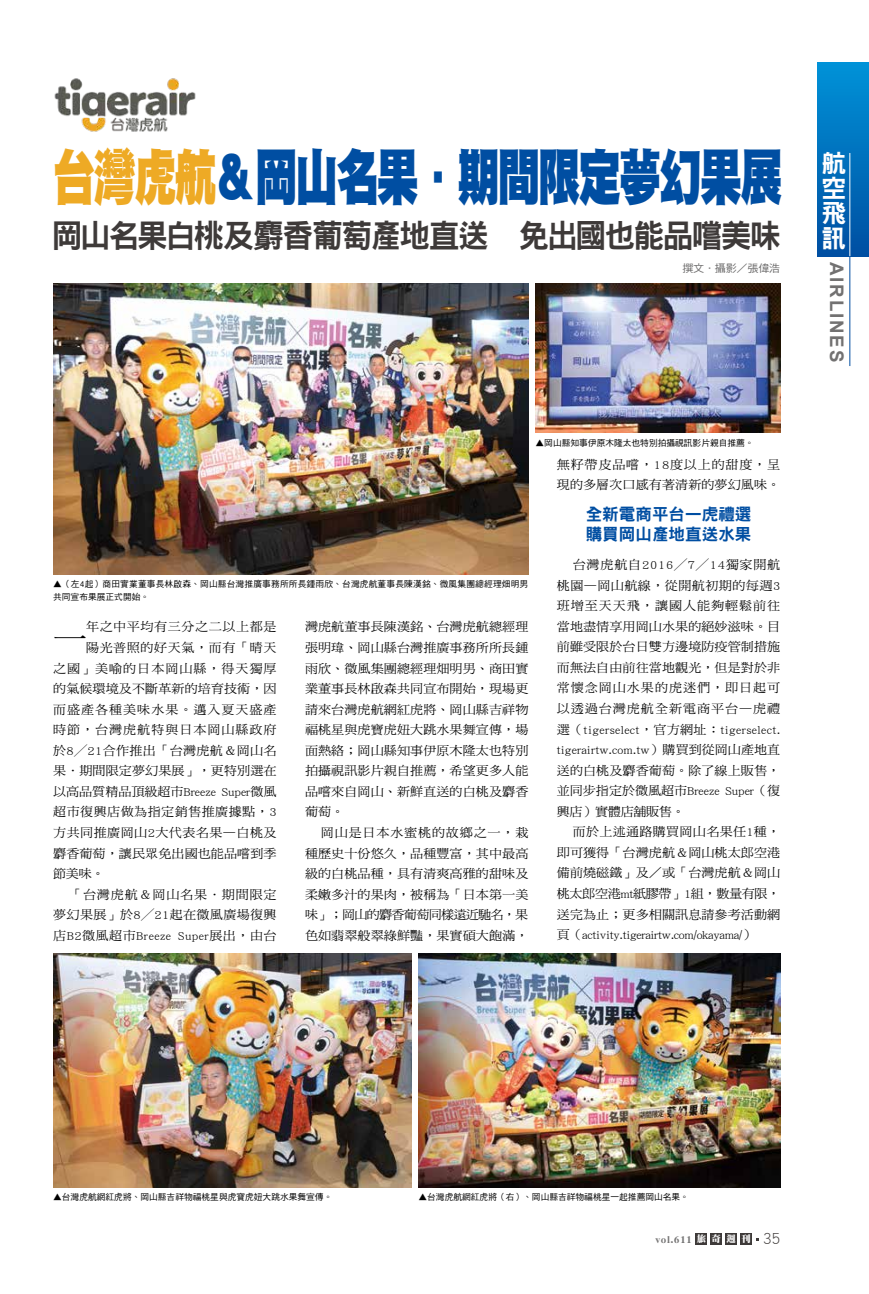
<style>
.page{position:relative;width:869px;height:1294px;background:#fff}
.page>*{position:absolute;margin:0;border:0;box-sizing:border-box;transform-origin:0 0}
.t1{font:61px "DF Hei Std W12";letter-spacing:-.05em;color:#004ea2;scale:.7 1}
.t2{font:32.38px "DF Hei Std W9";letter-spacing:-.06em;color:#3e3a39;scale:.95 1}
.t3{font:32px "DF Ming Std W5";color:#000;scale:1.05 1}
.t4{font:24.88px/24.9px "DF Hei Std W9";color:#fff;text-align:justify}
.t5{font:700 18.62px "Arial";letter-spacing:.1em;color:#727171}
.t6{font:16.62px/19.9px "DF Hei Std W9";color:#004ea2}
.t7{font:12.38px/20.5px "DF Ming Std W5";letter-spacing:.005em;color:#000;scale:1.05 1}
.t8{font:12.38px "DF Ming Std W5";letter-spacing:.07em;color:#000;scale:1.05 1}
.t9{font:12.38px "DF Ming Std W5";letter-spacing:.025em;color:#000;scale:1.05 1}
.t10{font:12.38px "DF Ming Std W5";letter-spacing:-.03em;color:#000;scale:1.05 1}
.t11{font:12.38px "DF Ming Std W5";letter-spacing:.03em;color:#000;scale:1.05 1}
.t12{font:12.38px "DF Ming Std W5";letter-spacing:.06em;color:#000;scale:1.05 1}
.t13{font:12.38px "DF Ming Std W5";letter-spacing:.045em;color:#000;scale:1.05 1}
.t14{font:12.38px "DF Ming Std W5";letter-spacing:.035em;color:#000;scale:1.05 1}
.t15{font:12.38px "DF Ming Std W5";letter-spacing:-.055em;color:#000;scale:1.05 1}
.t16{font:12.38px "DF Ming Std W5";letter-spacing:.055em;color:#000;scale:1.05 1}
.t17{font:12.38px "DF Ming Std W5";letter-spacing:-.025em;color:#000;scale:1.05 1}
.t18{font:10.62px "DF Hei Std W5";letter-spacing:-.025em;color:#6c6b6b;scale:1.05 1}
.t19{font:9.38px "DF Ya Song GB5 Std W9";letter-spacing:.1em;color:#727171}
.t20{font:8.75px/12.5px "DF Hei Std W5";color:#000}
.s1{color:#eeaa25}
.s2{font-family:"DF Ming Std W12";color:#fff}
.s3{font-family:"DF Hei Std W3";font-size:16.62px;color:#3e3a39}
</style>
<div class="page">
<img style="left:53px;top:284px;width:475px;height:290px">
<img style="left:54px;top:78px;width:142px;height:54px">
<img style="left:535px;top:284px;width:245px;height:149px">
<img style="left:53px;top:953px;width:358px;height:234px">
<img style="left:418px;top:953px;width:362px;height:234px">
<hr style="left:849px;top:256px;width:1px;height:110px;background:#004ea2">
<div style="left:817px;top:62px;width:51px;height:194px;background:linear-gradient(to bottom,#0093d8,#004fa2)"></div>
<hr style="left:849px;top:153px;width:1px;height:103px;background:#fff">
<div style="left:695px;top:1232px;width:11px;height:12px;background:#3e3a39"></div>
<div style="left:710px;top:1232px;width:11px;height:12px;background:#3e3a39"></div>
<div style="left:725px;top:1232px;width:11px;height:12px;background:#3e3a39"></div>
<div style="left:740px;top:1232px;width:11px;height:12px;background:#3e3a39"></div>
<p class="t1" style="left:53px;top:144px;width:1043px"><span class="s1">台灣虎航</span>＆岡山名果．期間限定夢幻果展</p>
<p class="t2" style="left:52px;top:218px;width:768px">岡山名果白桃及麝香葡萄產地直送　免出國也能品嚐美味</p>
<p class="t18" style="left:682px;top:262px;width:95px">撰文．攝影／張偉浩</p>
<p class="t20" style="left:535px;top:436px;width:219px">▲岡山縣知事伊原木隆太也特別拍攝視訊影片親自推薦。</p>
<p class="t20" style="left:53px;top:578px;width:476px">▲（左4起）商田實業董事長林啟森、岡山縣台灣推廣事務所所長鍾雨欣、台灣虎航董事長陳漢銘、微風集團總經理畑明男共同宣布果展正式開始。</p>
<p class="t13" style="left:86px;top:620px;width:183px">年之中平均有三分之二以上都是</p>
<p class="t13" style="left:86px;top:641px;width:183px">陽光普照的好天氣，而有「晴天</p>
<p class="t8" style="left:53px;top:661px;width:214px">之國」美喻的日本岡山縣，得天獨厚</p>
<p class="t7" style="left:53px;top:678px;width:214px">的氣候環境及不斷革新的培育技術，因</p>
<p class="t8" style="left:53px;top:702px;width:214px">而盛產各種美味水果。邁入夏天盛產</p>
<p class="t8" style="left:53px;top:723px;width:214px">時節，台灣虎航特與日本岡山縣政府</p>
<p class="t9" style="left:53px;top:743px;width:214px">於8╱21合作推出「台灣虎航＆岡山名</p>
<p class="t7" style="left:53px;top:760px;width:214px">果．期間限定夢幻果展」，更特別選在</p>
<p class="t7" style="left:53px;top:781px;width:214px">以高品質精品頂級超市Breeze Super微風</p>
<p class="t11" style="left:53px;top:805px;width:214px">超市復興店做為指定銷售推廣據點，3</p>
<p class="t11" style="left:53px;top:825px;width:214px">方共同推廣岡山2大代表名果—白桃及</p>
<p class="t7" style="left:53px;top:842px;width:214px">麝香葡萄，讓民眾免出國也能品嚐到季</p>
<p class="t7" style="left:53px;top:863px;width:50px">節美味。</p>
<p class="t12" style="left:69px;top:887px;width:199px">「台灣虎航＆岡山名果．期間限定</p>
<p class="t9" style="left:53px;top:908px;width:214px">夢幻果展」於8╱21起在微風廣場復興</p>
<p class="t14" style="left:53px;top:928px;width:214px">店B2微風超市Breeze Super展出，由台</p>
<p class="t3" style="left:53px;top:620px;width:34px">一</p>
<p class="t7" style="left:305px;top:616px;width:214px">灣虎航董事長陳漢銘、台灣虎航總經理</p>
<p class="t7" style="left:305px;top:637px;width:214px">張明瑋、岡山縣台灣推廣事務所所長鍾</p>
<p class="t7" style="left:305px;top:657px;width:214px">雨欣、微風集團總經理畑明男、商田實</p>
<p class="t7" style="left:305px;top:678px;width:214px">業董事長林啟森共同宣布開始，現場更</p>
<p class="t7" style="left:305px;top:698px;width:214px">請來台灣虎航網紅虎將、岡山縣吉祥物</p>
<p class="t7" style="left:305px;top:719px;width:214px">福桃星與虎寶虎妞大跳水果舞宣傳，場</p>
<p class="t7" style="left:305px;top:739px;width:214px">面熱絡；岡山縣知事伊原木隆太也特別</p>
<p class="t7" style="left:305px;top:760px;width:214px">拍攝視訊影片親自推薦，希望更多人能</p>
<p class="t7" style="left:305px;top:781px;width:214px">品嚐來自岡山、新鮮直送的白桃及麝香</p>
<p class="t7" style="left:305px;top:801px;width:39px">葡萄。</p>
<p class="t12" style="left:321px;top:825px;width:199px">岡山是日本水蜜桃的故鄉之一，栽</p>
<p class="t7" style="left:305px;top:842px;width:214px">種歷史十份悠久，品種豐富，其中最高</p>
<p class="t7" style="left:305px;top:863px;width:214px">級的白桃品種，具有清爽高雅的甜味及</p>
<p class="t7" style="left:305px;top:883px;width:214px">柔嫩多汁的果肉，被稱為「日本第一美</p>
<p class="t15" style="left:305px;top:908px;width:214px">味」；岡山的麝香葡萄同樣遠近馳名，果</p>
<p class="t7" style="left:305px;top:924px;width:214px">色如翡翠般翠綠鮮豔，果實碩大飽滿，</p>
<p class="t7" style="left:556px;top:453px;width:214px">無籽帶皮品嚐，18度以上的甜度，呈現的多層次口感有著清新的夢幻風味。</p>
<p class="t6" style="left:585px;top:503px;width:167px">全新電商平台—虎禮選購買岡山產地直送水果</p>
<p class="t16" style="left:572px;top:558px;width:199px">台灣虎航自2016╱7╱14獨家開航</p>
<p class="t11" style="left:556px;top:578px;width:214px">桃園—岡山航線，從開航初期的每週3</p>
<p class="t8" style="left:556px;top:599px;width:214px">班增至天天飛，讓國人能夠輕鬆前往</p>
<p class="t7" style="left:556px;top:616px;width:214px">當地盡情享用岡山水果的絕妙滋味。目</p>
<p class="t7" style="left:556px;top:636px;width:214px">前雖受限於台日雙方邊境防疫管制措施</p>
<p class="t7" style="left:556px;top:657px;width:214px">而無法自由前往當地觀光，但是對於非</p>
<p class="t8" style="left:556px;top:681px;width:214px">常懷念岡山水果的虎迷們，即日起可</p>
<p class="t8" style="left:556px;top:701px;width:214px">以透過台灣虎航全新電商平台—虎禮</p>
<p class="t9" style="left:556px;top:722px;width:214px">選（tigerselect，官方網址：tigerselect.</p>
<p class="t7" style="left:556px;top:739px;width:214px">tigerairtw.com.tw）購買到從岡山產地直</p>
<p class="t7" style="left:556px;top:759px;width:214px">送的白桃及麝香葡萄。除了線上販售，</p>
<p class="t7" style="left:556px;top:780px;width:214px">並同步指定於微風超市Breeze Super（復</p>
<p class="t17" style="left:556px;top:804px;width:123px">興店）實體店舖販售。</p>
<p class="t7" style="left:572px;top:821px;width:199px">而於上述通路購買岡山名果任1種，</p>
<p class="t7" style="left:556px;top:842px;width:214px">即可獲得「台灣虎航＆岡山桃太郎空港</p>
<p class="t7" style="left:556px;top:862px;width:214px">備前燒磁鐵」及／或「台灣虎航＆岡山</p>
<p class="t10" style="left:556px;top:886px;width:214px">桃太郎空港mt紙膠帶」1組，數量有限，</p>
<p class="t7" style="left:556px;top:903px;width:214px">送完為止；更多相關訊息請參考活動網</p>
<p class="t10" style="left:556px;top:927px;width:190px">頁（activity.tigerairtw.com/okayama/）</p>
<h3 class="t4" style="left:821px;top:150px;width:26px">航空飛訊</h3>
<h3 class="t5" style="left:848px;top:262px;width:102px;rotate:90deg">AIRLINES</h3>
<p class="t20" style="left:53px;top:1190px;width:280px">▲台灣虎航網紅虎將、岡山縣吉祥物福桃星與虎寶虎妞大跳水果舞宣傳。</p>
<p class="t20" style="left:418px;top:1190px;width:272px">▲台灣虎航網紅虎將（右）、岡山縣吉祥物福桃星一起推薦岡山名果。</p>
<p class="t19" style="left:655px;top:1234px;width:126px">vol.611 <span class="s2">旅奇週刊</span> <span class="s3">35</span></p>
</div>
